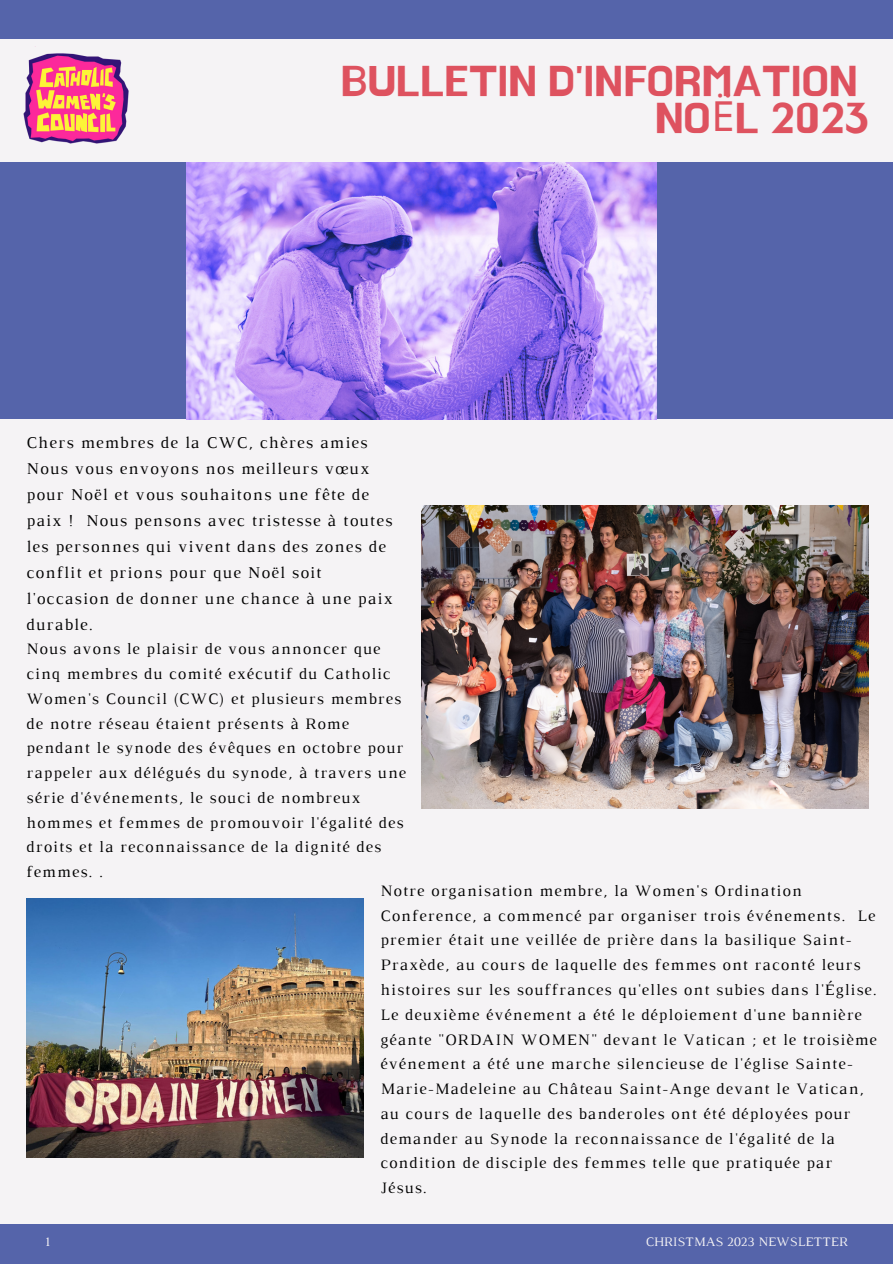
<style>
.page{position:relative;width:893px;height:1264px;background:#fff}
.page>*{position:absolute;margin:0;border:0;box-sizing:border-box;transform-origin:0 0}
.t1{font:41.55px "BMHANNA";letter-spacing:.02em;color:#de525f}
.t2{font:16.8px/25.8px "Luthier";letter-spacing:.07em;color:#000}
.t3{font:16.2px/24.8px "Luthier";letter-spacing:.07em;color:#000}
.t4{font:13.2px "Luthier";color:#f5f3f5}
.s1{font-family:"Noto Sans"}
</style>
<div class="page">
<div style="left:0;top:0;width:892px;height:1263px;background:#f5f3f5"></div>
<div style="left:0;top:1223px;width:892px;height:40px;background:#5564aa"></div>
<div style="left:0;top:0;width:892px;height:39px;background:#5564aa"></div>
<img style="left:23px;top:46px;width:106px;height:98px">
<div style="left:0;top:162px;width:892px;height:257px;background:#5564aa"></div>
<img style="left:187px;top:162px;width:469px;height:257px">
<img style="left:421px;top:505px;width:447px;height:304px">
<img style="left:27px;top:899px;width:336px;height:258px">
<p class="t1" style="left:341px;top:61px;width:517px">BULLETIN D'INFORMATION</p>
<p class="t1" style="left:655px;top:98px;width:215px">NO<span class="s1">Ë</span>L 2023</p>
<p class="t2" style="left:27px;top:431px;width:342px">Chers membres de la CWC, chères amies</p>
<p class="t2" style="left:27px;top:457px;width:368px">Nous vous envoyons nos meilleurs vœux pour Noël et vous souhaitons une fête de paix ! Nous pensons avec tristesse à toutes les personnes qui vivent dans des zones de conflit et prions pour que Noël soit l'occasion de donner une chance à une paix durable.</p>
<p class="t3" style="left:27px;top:638px;width:381px">Nous avons le plaisir de vous annoncer que cinq membres du comité exécutif du Catholic Women's Council (CWC) et plusieurs membres de notre réseau étaient présents à Rome pendant le synode des évêques en octobre pour rappeler aux délégués du synode, à travers une série d'événements, le souci de nombreux hommes et femmes de promouvoir l'égalité des droits et la reconnaissance de la dignité des femmes. .</p>
<p class="t3" style="left:380px;top:879px;width:498px">Notre organisation membre, la Women's Ordination Conference, a commencé par organiser trois événements. Le premier était une veillée de prière dans la basilique Saint-Praxède, au cours de laquelle des femmes ont raconté leurs histoires sur les souffrances qu'elles ont subies dans l'Église.<br>Le deuxième événement a été le déploiement d'une bannière géante "ORDAIN WOMEN" devant le Vatican ; et le troisième événement a été une marche silencieuse de l'église Sainte-Marie-Madeleine au Château Saint-Ange devant le Vatican, au cours de laquelle des banderoles ont été déployées pour demander au Synode la reconnaissance de l'égalité de la condition de disciple des femmes telle que pratiquée par Jésus.</p>
<p class="t4" style="left:46px;top:1237px;width:6px">1</p>
<p class="t4" style="left:645px;top:1236px;width:203px">CHRISTMAS 2023 NEWSLETTER</p>
</div>
